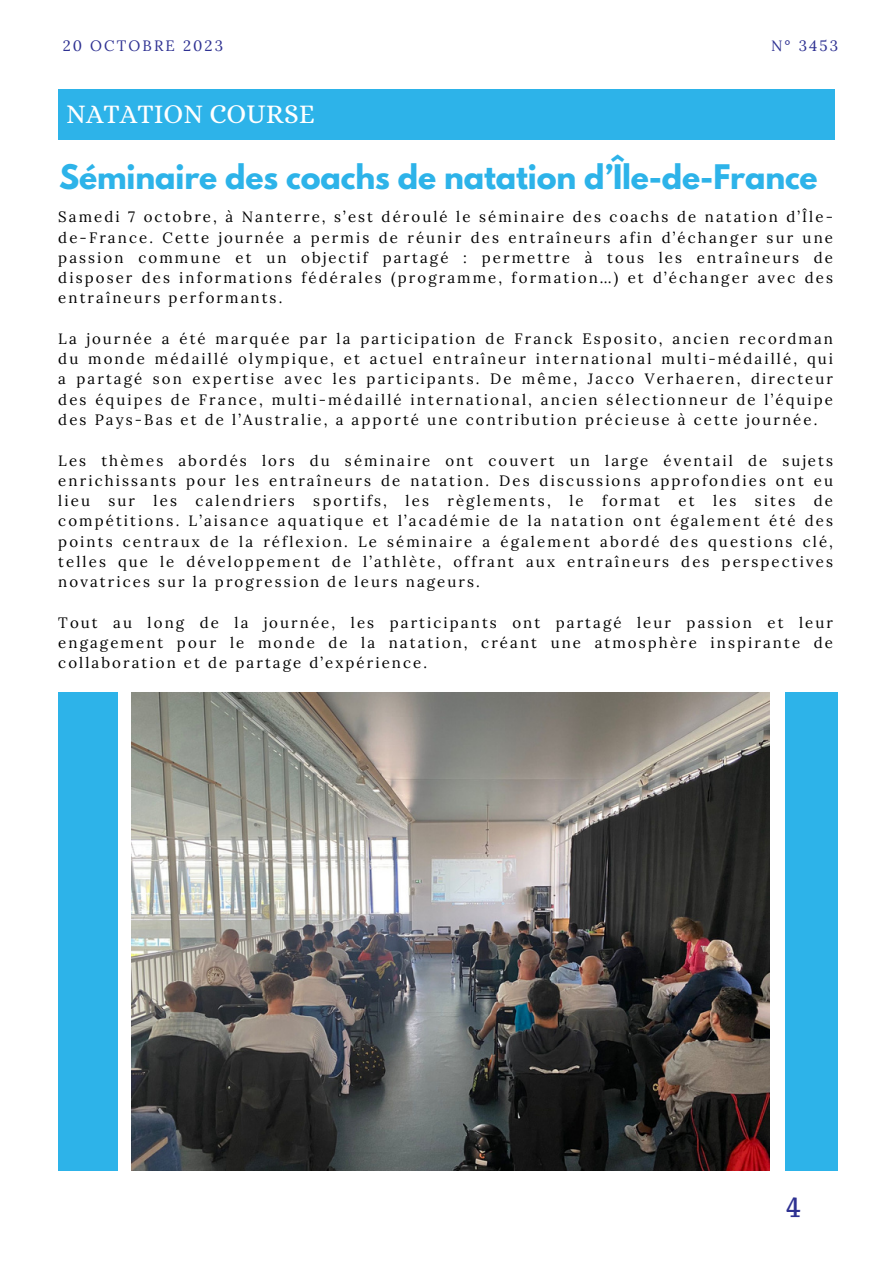
<style>
.page{position:relative;width:893px;height:1264px;background:#fff}
.page>*{position:absolute;margin:0;border:0;box-sizing:border-box;transform-origin:0 0}
.t1{font:700 30px "League Spartan";letter-spacing:-.005em;color:#2db3e9}
.t2{font:27px "Alice";color:#fff}
.t3{font:27px "Trocchi";color:#2e3192}
.t4{font:15px/20.2px "Lora";letter-spacing:.14em;color:#000;text-align:justify}
.t5{font:15px "Lora";letter-spacing:.14em;color:#2e3192}
</style>
<div class="page">
<div style="left:58px;top:89px;width:777px;height:51px;background:#2db3e9"></div>
<div style="left:58px;top:692px;width:60px;height:478px;background:#2db3e9"></div>
<img style="left:131px;top:692px;width:638px;height:478px">
<div style="left:785px;top:692px;width:53px;height:478px;background:#2db3e9"></div>
<p class="t5" style="left:63px;top:36px;width:162px">20 OCTOBRE 2023</p>
<p class="t5" style="left:771px;top:36px;width:69px">N° 3453</p>
<p class="t2" style="left:66px;top:98px;width:250px">NATATION COURSE</p>
<p class="t1" style="left:59px;top:162px;width:760px">Séminaire des coachs de natation d’Île-de-France</p>
<p class="t4" style="left:58px;top:207px;width:776px">Samedi 7 octobre, à Nanterre, s’est déroulé le séminaire des coachs de natation d’Île&shy;de-France. Cette journée a permis de réunir des entraîneurs afin d’échanger sur une passion commune et un objectif partagé : permettre à tous les entraîneurs de disposer des informations fédérales (programme, formation…) et d’échanger avec des entraîneurs performants.</p>
<p class="t4" style="left:58px;top:328px;width:776px">La journée a été marquée par la participation de Franck Esposito, ancien recordman du monde médaillé olympique, et actuel entraîneur international multi-médaillé, qui a partagé son expertise avec les participants. De même, Jacco Verhaeren, directeur des équipes de France, multi-médaillé international, ancien sélectionneur de l’équipe des Pays-Bas et de l’Australie, a apporté une contribution précieuse à cette journée.</p>
<p class="t4" style="left:58px;top:450px;width:776px">Les thèmes abordés lors du séminaire ont couvert un large éventail de sujets enrichissants pour les entraîneurs de natation. Des discussions approfondies ont eu lieu sur les calendriers sportifs, les règlements, le format et les sites de compétitions. L’aisance aquatique et l’académie de la natation ont également été des points centraux de la réflexion. Le séminaire a également abordé des questions clé, telles que le développement de l’athlète, offrant aux entraîneurs des perspectives novatrices sur la progression de leurs nageurs.</p>
<p class="t4" style="left:58px;top:612px;width:776px">Tout au long de la journée, les participants ont partagé leur passion et leur engagement pour le monde de la natation, créant une atmosphère inspirante de collaboration et de partage d’expérience.</p>
<p class="t3" style="left:785px;top:1184px;width:16px">4</p>
</div>
